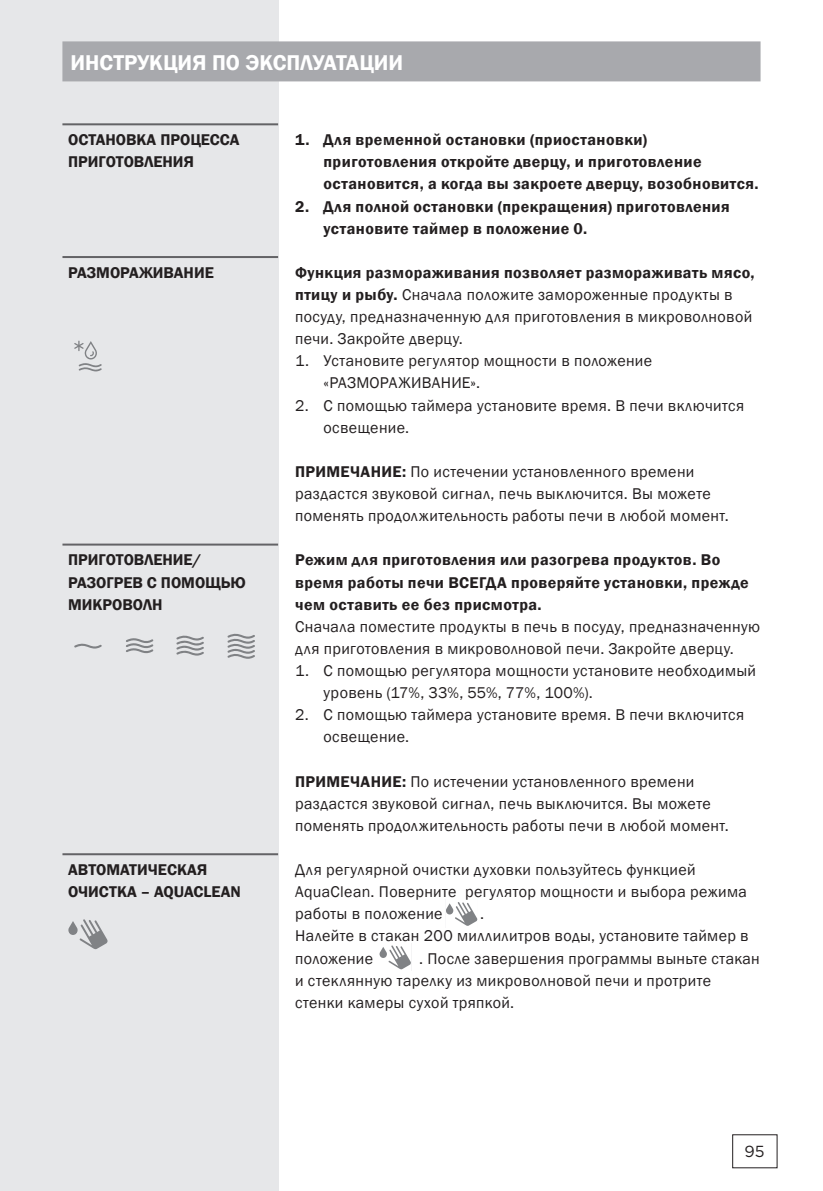
<style>
.page{position:relative;width:823px;height:1191px;background:#fff}
.page>*{position:absolute;margin:0;border:0;box-sizing:border-box;transform-origin:0 0}
.naslov_1{font:600 22px "Franklin Gothic";color:#fff}
.besedilo{font:16px/22.2px "Franklin Gothic";letter-spacing:.025em;color:#231f20}
.seznam_stevilke{font:16px/22.2px "Franklin Gothic";letter-spacing:.025em;color:#231f20}
.seznam_stevilke-2{font:600 16px/22.2px "Franklin Gothic";letter-spacing:.03em;color:#231f20}
.besedilo-2{font:600 16px/22.2px "Franklin Gothic";letter-spacing:.03em;color:#231f20}
.naslov_2a{font:600 16px/22.2px "Franklin Gothic";color:#231f20}
.t1{font:16px "Gotham";color:#231f20}
.s1{font-weight:600}
</style>
<div class="page">
<div style="left:0;top:0;width:278px;height:1191px;background:#e6e7e9"></div>
<hr style="left:62px;top:123px;width:216px;height:2px;background:#636366">
<hr style="left:62px;top:256px;width:216px;height:2px;background:#636366">
<svg style="left:74px;top:341px;width:28px;height:30px"></svg>
<hr style="left:62px;top:543px;width:216px;height:2px;background:#636366">
<svg style="left:74px;top:643px;width:28px;height:5px"></svg>
<svg style="left:126px;top:638px;width:27px;height:15px"></svg>
<svg style="left:176px;top:635px;width:28px;height:20px"></svg>
<svg style="left:227px;top:633px;width:28px;height:26px"></svg>
<div style="left:62px;top:41px;width:698px;height:40px;background:#a8a9ad"></div>
<hr style="left:62px;top:853px;width:216px;height:2px;background:#636366">
<svg style="left:68px;top:919px;width:40px;height:30px"></svg>
<svg style="left:446px;top:902px;width:31px;height:24px"></svg>
<svg style="left:379px;top:945px;width:32px;height:25px"></svg>
<p class="naslov_1" style="left:70px;top:49px;width:334px">ИНСТРУКЦИЯ ПО ЭКСПЛУАТАЦИИ</p>
<p class="naslov_2a" style="left:68px;top:129px;width:173px">ОСТАНОВКА ПРОЦЕССА<br>ПРИГОТОВЛЕНИЯ</p>
<p class="naslov_2a" style="left:68px;top:262px;width:147px">РАЗМОРАЖИВАНИЕ</p>
<p class="naslov_2a" style="left:68px;top:549px;width:179px">ПРИГОТОВЛЕНИЕ/<br>РАЗОГРЕВ С ПОМОЩЬЮ<br>МИКРОВОЛН</p>
<p class="naslov_2a" style="left:68px;top:859px;width:174px">АВТОМАТИЧЕСКАЯ<br>ОЧИСТКА – AQUACLEAN</p>
<p class="seznam_stevilke-2" style="left:323px;top:129px;width:436px;text-indent:-28px">1. Для временной остановки (приостановки) приготовления откройте дверцу, и приготовление остановится, а когда вы закроете дверцу, возобновится.</p>
<p class="seznam_stevilke-2" style="left:323px;top:195px;width:407px;text-indent:-28px">2. Для полной остановки (прекращения) приготовления установите таймер в положение 0.</p>
<p class="besedilo" style="left:295px;top:262px;width:461px"><span class="s1">Функция размораживания позволяет размораживать мясо, птицу и рыбу.</span> Сначала положите замороженные продукты в посуду, предназначенную для приготовления в микроволновой печи. Закройте дверцу.</p>
<p class="seznam_stevilke" style="left:323px;top:350px;width:330px;text-indent:-28px">1. Установите регулятор мощности в положение «PАЗМОРАЖИВАНИЕ».</p>
<p class="seznam_stevilke" style="left:323px;top:394px;width:422px;text-indent:-28px">2. С помощью таймера установите время. В печи включится освещение.</p>
<p class="besedilo" style="left:295px;top:461px;width:435px"><span class="s1">ПРИМЕЧАНИЕ:</span> По истечении установленного времени раздастся звуковой сигнал, печь выключится. Вы можете поменять продолжительность работы печи в любой момент.</p>
<p class="besedilo-2" style="left:295px;top:549px;width:455px">Режим для приготовления или разогрева продуктов. Во время работы печи ВСЕГДА проверяйте установки, прежде чем оставить ее без присмотра.</p>
<p class="besedilo" style="left:295px;top:615px;width:466px">Сначала поместите продукты в печь в посуду, предназначенную для приготовления в микроволновой печи. Закройте дверцу.</p>
<p class="seznam_stevilke" style="left:323px;top:660px;width:434px;text-indent:-28px">1. С помощью регулятора мощности установите необходимый уровень (17%, 33%, 55%, 77%, 100%).</p>
<p class="seznam_stevilke" style="left:323px;top:704px;width:422px;text-indent:-28px">2. С помощью таймера установите время. В печи включится освещение.</p>
<p class="besedilo" style="left:295px;top:770px;width:435px"><span class="s1">ПРИМЕЧАНИЕ:</span> По истечении установленного времени раздастся звуковой сигнал, печь выключится. Вы можете поменять продолжительность работы печи в любой момент.</p>
<p class="besedilo" style="left:295px;top:859px;width:453px">Для регулярной очистки духовки пользуйтесь функцией<br>AquaClean. Поверните регулятор мощности и выбора режима работы в положение</p>
<p class="besedilo" style="left:480px;top:903px;width:5px">.</p>
<p class="besedilo" style="left:295px;top:925px;width:454px">Налейте в стакан 200 миллилитров воды, установите таймер в положение</p>
<p class="besedilo" style="left:295px;top:947px;width:466px;text-indent:124px">. После завершения программы выньте стакан и стеклянную тарелку из микроволновой печи и протрите стенки камеры сухой тряпкой.</p>
<p class="t1" style="left:744px;top:1140px;width:22px">95</p>
</div>
